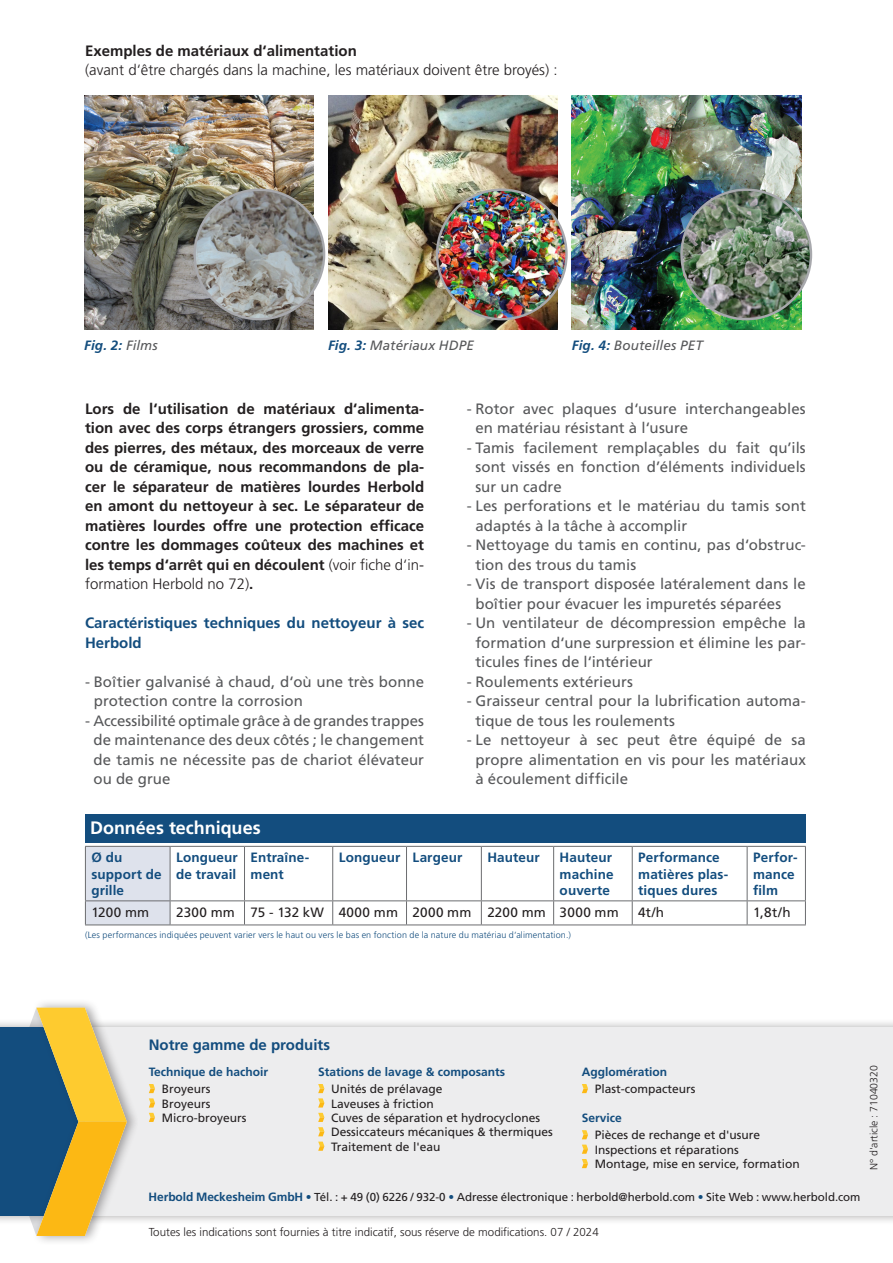
<style>
.page{position:relative;width:893px;height:1263px;background:#fff}
.page>*{position:absolute;margin:0;border:0;box-sizing:border-box;transform-origin:0 0}
.t1{font:700 18px "Frutiger LT Pro";color:#fff}
.t2{font:15px/19.5px "Frutiger LT Pro";letter-spacing:.005em;color:#57585a}
.t3{font:700 15px/19.5px "Frutiger LT Pro";color:#231f20;text-align:justify}
.t4{font:700 15px/19.5px "Frutiger LT Pro";color:#134d7e}
.t5{font:300 15px "Frutiger LT Pro";color:#231f20}
.t6{font:700 13.5px/16.2px "Frutiger LT Pro";letter-spacing:.01em;color:#134d7e}
.t7{font:13.5px "Frutiger LT Pro";letter-spacing:.01em;color:#231f20}
.t8{font:italic 13.5px "Frutiger LT Pro";letter-spacing:.01em;color:#57585a}
.t9{font:italic 700 13.5px "Frutiger LT Std";color:#134d7e}
.t10{font:12px/14.4px "Frutiger LT Pro";color:#231f20}
.t11{font:700 12px "Frutiger LT Pro";color:#134d7e}
.t12{font:11.55px "Frutiger LT Pro";letter-spacing:-.005em;color:#231f20}
.t13{font:300 11.55px "Frutiger LT Pro";color:#231f20}
.t14{font:300 10.5px "Frutiger LT Pro";color:#231f20}
.t15{font:300 9.75px "Frutiger LT Pro";color:#231f20}
.t16{font:300 9px "Frutiger LT Pro";letter-spacing:.015em;color:#134d7e}
.s1{font-family:"Frutiger LT Pro";font-weight:400;color:#57585a}
.s2{font-family:"Frutiger LT Std";font-weight:700;color:#134d7e}
.s3{font-weight:300}
.s4{font-weight:700;font-size:12px;color:#134d7e}
.s5{color:#134d7e}
</style>
<div class="page">
<img style="left:84px;top:95px;width:230px;height:234px">
<img style="left:328px;top:96px;width:230px;height:234px">
<img style="left:572px;top:96px;width:229px;height:234px">
<hr style="left:170px;top:846px;width:74px;height:1px;background:#6c6d70">
<hr style="left:244px;top:846px;width:89px;height:1px;background:#6c6d70">
<hr style="left:244px;top:847px;width:1px;height:53px;background:#6c6d70">
<hr style="left:333px;top:846px;width:73px;height:1px;background:#6c6d70">
<hr style="left:332px;top:847px;width:1px;height:53px;background:#6c6d70">
<hr style="left:406px;top:846px;width:75px;height:1px;background:#6c6d70">
<hr style="left:406px;top:847px;width:1px;height:53px;background:#6c6d70">
<hr style="left:481px;top:846px;width:73px;height:1px;background:#6c6d70">
<hr style="left:481px;top:847px;width:1px;height:53px;background:#6c6d70">
<hr style="left:554px;top:846px;width:78px;height:1px;background:#6c6d70">
<hr style="left:553px;top:847px;width:1px;height:53px;background:#6c6d70">
<hr style="left:632px;top:846px;width:115px;height:1px;background:#6c6d70">
<hr style="left:632px;top:847px;width:1px;height:53px;background:#6c6d70">
<hr style="left:747px;top:846px;width:59px;height:1px;background:#6c6d70">
<hr style="left:747px;top:847px;width:1px;height:53px;background:#6c6d70">
<hr style="left:805px;top:847px;width:1px;height:53px;background:#6c6d70">
<hr style="left:170px;top:900px;width:74px;height:1px;background:#6c6d70">
<svg style="left:85px;top:846px;width:86px;height:78px;background:#d8dce6"></svg>
<hr style="left:244px;top:900px;width:89px;height:1px;background:#6c6d70">
<svg style="left:244px;top:901px;width:1px;height:23px"></svg>
<hr style="left:333px;top:900px;width:73px;height:1px;background:#6c6d70">
<svg style="left:332px;top:901px;width:1px;height:23px"></svg>
<hr style="left:406px;top:900px;width:75px;height:1px;background:#6c6d70">
<svg style="left:406px;top:901px;width:1px;height:23px"></svg>
<hr style="left:481px;top:900px;width:73px;height:1px;background:#6c6d70">
<svg style="left:481px;top:901px;width:1px;height:23px"></svg>
<hr style="left:554px;top:900px;width:78px;height:1px;background:#6c6d70">
<svg style="left:553px;top:901px;width:1px;height:23px"></svg>
<hr style="left:632px;top:900px;width:115px;height:1px;background:#6c6d70">
<svg style="left:632px;top:901px;width:1px;height:23px"></svg>
<hr style="left:747px;top:900px;width:59px;height:1px;background:#6c6d70">
<svg style="left:747px;top:901px;width:1px;height:23px"></svg>
<svg style="left:805px;top:901px;width:1px;height:23px"></svg>
<hr style="left:85px;top:924px;width:85px;height:1px;background:#6c6d70">
<hr style="left:170px;top:924px;width:74px;height:1px;background:#6c6d70">
<hr style="left:244px;top:924px;width:89px;height:1px;background:#6c6d70">
<hr style="left:333px;top:924px;width:73px;height:1px;background:#6c6d70">
<hr style="left:406px;top:924px;width:75px;height:1px;background:#6c6d70">
<hr style="left:481px;top:924px;width:73px;height:1px;background:#6c6d70">
<hr style="left:554px;top:924px;width:78px;height:1px;background:#6c6d70">
<hr style="left:632px;top:924px;width:115px;height:1px;background:#6c6d70">
<hr style="left:747px;top:924px;width:59px;height:1px;background:#6c6d70">
<div style="left:85px;top:814px;width:720px;height:28px;background:#134d7e"></div>
<img style="left:437px;top:190px;width:129px;height:129px;border-radius:65px">
<img style="left:681px;top:190px;width:130px;height:129px;border-radius:65px">
<img style="left:195px;top:191px;width:129px;height:128px">
<div style="left:0;top:1018px;width:893px;height:207px;background:#231f20;opacity:.4"></div>
<div style="left:85px;top:1028px;width:808px;height:188px;background:#ededee"></div>
<div style="left:32px;top:998px;width:108px;height:133px;background:#231f20;opacity:.4"></div>
<div style="left:32px;top:1112px;width:108px;height:133px;background:#231f20;opacity:.4"></div>
<svg style="left:0;top:1008px;width:127px;height:228px;background:#9a9a71"></svg>
<svg style="left:149px;top:1084px;width:6px;height:23px"></svg>
<svg style="left:149px;top:1113px;width:6px;height:9px"></svg>
<svg style="left:318px;top:1084px;width:6px;height:23px"></svg>
<svg style="left:318px;top:1113px;width:6px;height:38px"></svg>
<svg style="left:582px;top:1084px;width:6px;height:9px"></svg>
<svg style="left:582px;top:1130px;width:6px;height:38px"></svg>
<p class="t3" style="left:85px;top:41px;width:273px">Exemples de matériaux d‘alimentation</p>
<p class="t5" style="left:85px;top:61px;width:474px">(avant d‘être chargés dans la machine, les matériaux doivent être broyés) :</p>
<p class="t9" style="left:84px;top:338px;width:75px">Fig. 2: <span class="s1">Films</span></p>
<p class="t8" style="left:328px;top:338px;width:147px"><span class="s2">Fig. 3:</span> Matériaux HDPE</p>
<p class="t8" style="left:572px;top:338px;width:133px"><span class="s2">Fig. 4:</span> Bouteilles PET</p>
<p class="t3" style="left:85px;top:399px;width:341px">Lors de l‘utilisation de matériaux d‘alimenta&shy;tion avec des corps étrangers grossiers, comme des pierres, des métaux, des morceaux de verre ou de céramique, nous recommandons de pla&shy;cer le séparateur de matières lourdes Herbold en amont du nettoyeur à sec. Le séparateur de matières lourdes offre une protection efficace contre les dommages coûteux des machines et les temps d‘arrêt qui en découlent <span class="s3">(voir fiche d‘in&shy;formation Herbold no 72)</span>.</p>
<p class="t4" style="left:85px;top:613px;width:341px">Caractéristiques techniques du nettoyeur à sec<br>Herbold</p>
<p class="t2" style="left:94px;top:672px;width:332px;text-indent:-9px">- Boîtier galvanisé à chaud, d‘où une très bonne protection contre la corrosion</p>
<p class="t2" style="left:93px;top:711px;width:332px;text-align:justify;text-indent:-8px">- Accessibilité optimale grâce à de grandes trappes de maintenance des deux côtés ; le changement de tamis ne nécessite pas de chariot élévateur ou de grue</p>
<p class="t1" style="left:90px;top:817px;width:172px">Données techniques</p>
<p class="t2" style="left:475px;top:399px;width:332px;text-indent:-9px">- Rotor avec plaques d‘usure interchangeables en matériau résistant à l‘usure</p>
<p class="t2" style="left:475px;top:438px;width:332px;text-align:justify;text-indent:-9px">- Tamis facilement remplaçables du fait qu’ils sont vissés en fonction d’éléments individuels sur un cadre</p>
<p class="t2" style="left:475px;top:496px;width:332px;text-indent:-9px">- Les perforations et le matériau du tamis sont adaptés à la tâche à accomplir</p>
<p class="t2" style="left:475px;top:535px;width:332px;text-indent:-9px">- Nettoyage du tamis en continu, pas d‘obstruc&shy;tion des trous du tamis</p>
<p class="t2" style="left:475px;top:574px;width:332px;text-indent:-9px">- Vis de transport disposée latéralement dans le boîtier pour évacuer les impuretés séparées</p>
<p class="t2" style="left:475px;top:613px;width:332px;text-align:justify;text-indent:-9px">- Un ventilateur de décompression empêche la formation d‘une surpression et élimine les par&shy;ticules fines de l‘intérieur</p>
<p class="t2" style="left:467px;top:672px;width:168px">- Roulements extérieurs</p>
<p class="t2" style="left:475px;top:691px;width:332px;text-indent:-9px">- Graisseur central pour la lubrification automa&shy;tique de tous les roulements</p>
<p class="t2" style="left:475px;top:730px;width:332px;text-align:justify;text-indent:-9px">- Le nettoyeur à sec peut être équipé de sa propre alimentation en vis pour les matériaux à écoulement difficile</p>
<p class="t6" style="left:91px;top:850px;width:72px">Ø du support de grille</p>
<p class="t6" style="left:176px;top:850px;width:63px">Longueur de travail</p>
<p class="t6" style="left:250px;top:850px;width:60px">Entraîne&shy;ment</p>
<p class="t6" style="left:339px;top:850px;width:125px">Longueur Largeur</p>
<p class="t6" style="left:487px;top:850px;width:54px">Hauteur</p>
<p class="t6" style="left:560px;top:850px;width:55px;text-align:justify">Hauteur machine ouverte</p>
<p class="t6" style="left:638px;top:850px;width:92px">Performance matières plas&shy;tiques dures</p>
<p class="t6" style="left:753px;top:850px;width:46px">Perfor&shy;mance film</p>
<p class="t7" style="left:91px;top:904px;width:59px">1200 mm</p>
<p class="t7" style="left:176px;top:904px;width:444px">2300 mm 75 - 132 kW 4000 mm 2000 mm 2200 mm 3000 mm</p>
<p class="t7" style="left:638px;top:904px;width:28px">4t/h</p>
<p class="t7" style="left:753px;top:904px;width:39px">1,8t/h</p>
<p class="t16" style="left:85px;top:930px;width:487px">(Les performances indiquées peuvent varier vers le haut ou vers le bas en fonction de la nature du matériau d‘alimentation.)</p>
<p class="t4" style="left:149px;top:1035px;width:183px">Notre gamme de produits</p>
<p class="t11" style="left:318px;top:1064px;width:188px">Stations de lavage &amp; composants</p>
<p class="t10" style="left:331px;top:1082px;width:223px">Unités de prélavage<br>Laveuses à friction<br>Cuves de séparation et hydrocyclones<br>Dessiccateurs mécaniques &amp; thermiques<br>Traitement de l'eau</p>
<p class="t11" style="left:149px;top:1064px;width:121px">Technique de hachoir</p>
<p class="t10" style="left:162px;top:1082px;width:86px">Broyeurs<br>Broyeurs<br>Micro-broyeurs</p>
<p class="t11" style="left:582px;top:1064px;width:87px">Agglomération</p>
<p class="t10" style="left:595px;top:1082px;width:102px">Plast-compacteurs</p>
<p class="t11" style="left:582px;top:1110px;width:42px">Service</p>
<p class="t10" style="left:595px;top:1128px;width:206px">Pièces de rechange et d'usure<br>Inspections et réparations<br>Montage, mise en service, formation</p>
<p class="t12" style="left:148px;top:1190px;width:713px"><span class="s4">Herbold Meckesheim GmbH</span> <span class="s5">•</span> Tél. : + 49 (0) 6226 / 932-0 <span class="s5">•</span> Adresse électronique : herbold@herbold.com <span class="s5">•</span> Site Web : www.herbold.com</p>
<p class="t13" style="left:149px;top:1225px;width:451px">Toutes les indications sont fournies à titre indicatif, sous réserve de modifications. 07 / 2024</p>
<p class="t14" style="left:868px;top:1170px;width:107px;rotate:-90deg">N° d'article : 71040320</p>
<p class="t15" style="left:868px;top:1209px;width:92px;rotate:-90deg">Artikel-Nr.: 71015200</p>
</div>
